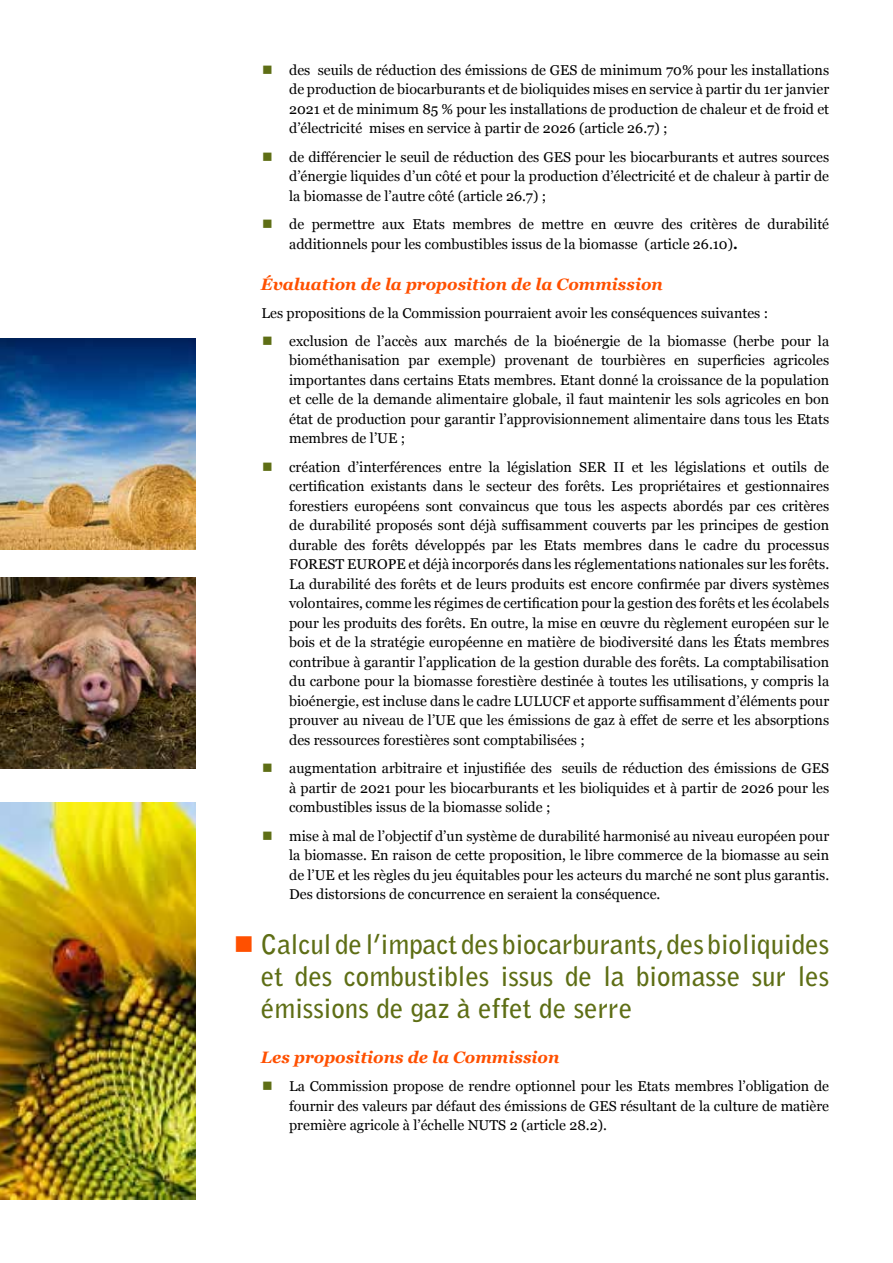
<style>
.page{position:relative;width:893px;height:1263px;background:#fff}
.page>*{position:absolute;margin:0;border:0;box-sizing:border-box;transform-origin:0 0}
.t1{font:700 27px/32.4px "Bell Gothic Std";color:#5e6e15;text-align:justify}
.t2{font:italic 700 16.5px "Georgia";color:#ff5000}
.t3{font:14.25px/19.5px "Georgia";color:#000;text-align:justify}
.s1{font-weight:700}
</style>
<div class="page">
<img style="left:0;top:802px;width:196px;height:397px">
<img style="left:0;top:339px;width:196px;height:211px">
<img style="left:0;top:577px;width:196px;height:192px">
<p class="t3" style="left:289px;top:60px;width:541px">des seuils de réduction des émissions de GES de minimum 70% pour les installations de production de biocarburants et de bioliquides mises en service à partir du 1er janvier 2021 et de minimum 85 % pour les installations de production de chaleur et de froid et d’électricité mises en service à partir de 2026 (article 26.7) ;</p>
<p class="t3" style="left:289px;top:147px;width:541px">de différencier le seuil de réduction des GES pour les biocarburants et autres sources d’énergie liquides d’un côté et pour la production d’électricité et de chaleur à partir de la biomasse de l’autre côté (article 26.7) ;</p>
<p class="t3" style="left:289px;top:215px;width:541px">de permettre aux Etats membres de mettre en œuvre des critères de durabilité additionnels pour les combustibles issus de la biomasse (article 26.10)<span class="s1">.</span></p>
<p class="t2" style="left:261px;top:273px;width:404px">Évaluation de la proposition de la Commission</p>
<p class="t3" style="left:289px;top:299px;width:541px;line-height:28px;text-indent:-28px">Les propositions de la Commission pourraient avoir les conséquences suivantes : exclusion de l’accès aux marchés de la bioénergie de la biomasse (herbe pour la</p>
<p class="t3" style="left:289px;top:351px;width:541px">biométhanisation par exemple) provenant de tourbières en superficies agricoles importantes dans certains Etats membres. Etant donné la croissance de la population et celle de la demande alimentaire globale, il faut maintenir les sols agricoles en bon état de production pour garantir l’approvisionnement alimentaire dans tous les Etats membres de l’UE ;</p>
<p class="t3" style="left:289px;top:457px;width:542px">création d’interférences entre la législation SER II et les législations et outils de certification existants dans le secteur des forêts. Les propriétaires et gestionnaires forestiers européens sont convaincus que tous les aspects abordés par ces critères de durabilité proposés sont déjà suffisamment couverts par les principes de gestion durable des forêts développés par les Etats membres dans le cadre du processus FOREST EUROPE et déjà incorporés dans les réglementations nationales sur les forêts.<br>La durabilité des forêts et de leurs produits est encore confirmée par divers systèmes volontaires, comme les régimes de certification pour la gestion des forêts et les écolabels pour les produits des forêts. En outre, la mise en œuvre du règlement européen sur le bois et de la stratégie européenne en matière de biodiversité dans les États membres contribue à garantir l’application de la gestion durable des forêts. La comptabilisation du carbone pour la biomasse forestière destinée à toutes les utilisations, y compris la bioénergie, est incluse dans le cadre LULUCF et apporte suffisamment d’éléments pour prouver au niveau de l’UE que les émissions de gaz à effet de serre et les absorptions des ressources forestières sont comptabilisées ;</p>
<p class="t3" style="left:289px;top:759px;width:541px">augmentation arbitraire et injustifiée des seuils de réduction des émissions de GES à partir de 2021 pour les biocarburants et les bioliquides et à partir de 2026 pour les combustibles issus de la biomasse solide ;</p>
<p class="t3" style="left:289px;top:826px;width:542px">mise à mal de l’objectif d’un système de durabilité harmonisé au niveau européen pour la biomasse. En raison de cette proposition, le libre commerce de la biomasse au sein de l’UE et les règles du jeu équitables pour les acteurs du marché ne sont plus garantis.<br>Des distorsions de concurrence en seraient la conséquence.</p>
<h1 class="t1" style="left:261px;top:928px;width:570px">Calcul de l’impact des biocarburants, des bioliquides et des combustibles issus de la biomasse sur les émissions de gaz à effet de serre</h1>
<p class="t2" style="left:261px;top:1047px;width:300px">Les propositions de la Commission</p>
<p class="t3" style="left:289px;top:1077px;width:541px">La Commission propose de rendre optionnel pour les Etats membres l’obligation de fournir des valeurs par défaut des émissions de GES résultant de la culture de matière première agricole à l’échelle NUTS 2 (article 28.2).</p>
</div>
